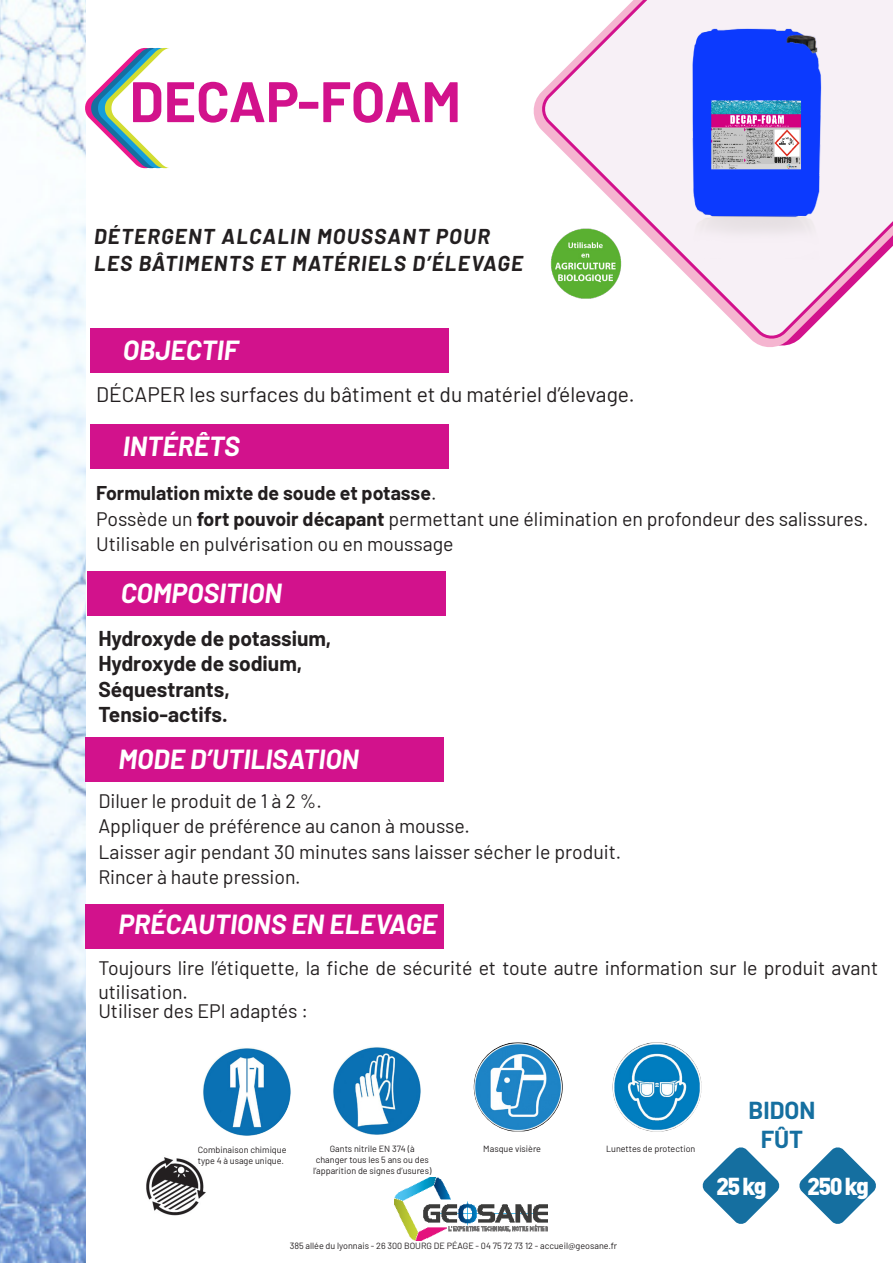
<style>
.page{position:relative;width:893px;height:1263px;background:#fff}
.page>*{position:absolute;margin:0;border:0;box-sizing:border-box;transform-origin:0 0}
.t1{font:700 57px "Barlow";color:#d2128c}
.t2{font:italic 700 27px "Barlow";color:#fff}
.t3{font:900 24px "DIN";letter-spacing:-.07em;color:#fff}
.t4{font:700 24px "Barlow";color:#156fa0}
.t5{font:700 21px "Barlow";color:#231f20}
.t6{font:italic 700 21px "Barlow";letter-spacing:.06em;color:#231f20}
.t7{font:21px "Barlow";color:#231f20}
.t8{font:19.5px/23.4px "Barlow";color:#231f20}
.t9{font:700 19.5px "Barlow";color:#231f20}
.t10{font:9px/10.8px "Barlow";color:#231f20}
.s1{font-weight:400}
.s2{font-weight:700}
</style>
<div class="page">
<img style="left:0;top:0;width:85px;height:1263px">
<div style="left:90px;top:328px;width:358px;height:45px;background:#d2128c"></div>
<svg style="left:84px;top:47px;width:85px;height:123px"></svg>
<img style="left:394px;top:1177px;width:153px;height:63px">
<svg style="left:538px;top:0;width:355px;height:343px"></svg>
<div style="left:90px;top:424px;width:358px;height:45px;background:#d2128c"></div>
<div style="left:88px;top:571px;width:358px;height:44px;background:#d2128c"></div>
<div style="left:86px;top:737px;width:358px;height:45px;background:#d2128c"></div>
<svg style="left:702px;top:1147px;width:78px;height:77px"></svg>
<svg style="left:799px;top:1147px;width:77px;height:77px"></svg>
<img style="left:544px;top:227px;width:85px;height:73px">
<div style="left:86px;top:904px;width:358px;height:44px;background:#d2128c"></div>
<img style="left:146px;top:1157px;width:60px;height:59px">
<img style="left:333px;top:1047px;width:88px;height:88px">
<img style="left:474px;top:1042px;width:89px;height:89px">
<img style="left:613px;top:1042px;width:88px;height:89px">
<img style="left:203px;top:1048px;width:88px;height:88px">
<p class="t1" style="left:130px;top:59px;width:333px">DECAP-FOAM</p>
<p class="t6" style="left:94px;top:221px;width:397px">DÉTERGENT ALCALIN MOUSSANT POUR</p>
<p class="t6" style="left:94px;top:248px;width:431px">LES BÂTIMENTS ET MATÉRIELS D’ÉLEVAGE</p>
<p class="t2" style="left:123px;top:330px;width:117px">OBJECTIF</p>
<p class="t7" style="left:96px;top:379px;width:540px">DÉCAPER les surfaces du bâtiment et du matériel d’élevage.</p>
<p class="t2" style="left:123px;top:427px;width:119px">INTÉRÊTS</p>
<p class="t9" style="left:96px;top:479px;width:342px">Formulation mixte de soude et potasse<span class="s1">.</span></p>
<p class="t8" style="left:96px;top:506px;width:774px">Possède un <span class="s2">fort pouvoir décapant</span> permettant une élimination en profondeur des salissures.</p>
<p class="t8" style="left:96px;top:531px;width:359px">Utilisable en pulvérisation ou en moussage</p>
<p class="t2" style="left:121px;top:573px;width:163px">COMPOSITION</p>
<p class="t5" style="left:98px;top:623px;width:235px">Hydroxyde de potassium,</p>
<p class="t5" style="left:98px;top:648px;width:205px">Hydroxyde de sodium,</p>
<p class="t5" style="left:98px;top:673px;width:133px">Séquestrants,</p>
<p class="t5" style="left:98px;top:699px;width:131px">Tensio-actifs.</p>
<p class="t2" style="left:119px;top:739px;width:242px">MODE D’UTILISATION</p>
<p class="t8" style="left:98px;top:787px;width:225px">Diluer le produit de 1 à 2 %.</p>
<p class="t8" style="left:98px;top:813px;width:373px">Appliquer de préférence au canon à mousse.</p>
<p class="t8" style="left:98px;top:838px;width:524px">Laisser agir pendant 30 minutes sans laisser sécher le produit.</p>
<p class="t8" style="left:98px;top:864px;width:204px">Rincer à haute pression.</p>
<p class="t2" style="left:119px;top:904px;width:320px">PRÉCAUTIONS EN ELEVAGE</p>
<p class="t8" style="left:98px;top:955px;width:781px">Toujours lire l’étiquette, la fiche de sécurité et toute autre information sur le produit avant utilisation.</p>
<p class="t8" style="left:98px;top:998px;width:211px">Utiliser des EPI adaptés :</p>
<p class="t10" style="left:198px;top:1144px;width:90px">Combinaison chimique type 4 à usage unique.</p>
<p class="t10" style="left:313px;top:1143px;width:120px;text-align:center">Gants nitrile EN 374 (à changer tous les 5 ans ou des l’apparition de signes d’usures)</p>
<p class="t10" style="left:483px;top:1143px;width:59px">Masque visière</p>
<p class="t10" style="left:606px;top:1143px;width:91px">Lunettes de protection</p>
<p class="t10" style="left:290px;top:1240px;width:329px">385 allée du lyonnais - 26 300 BOURG DE PÉAGE - 04 75 72 73 12 - accueil@geosane.fr</p>
<p class="t4" style="left:749px;top:1092px;width:68px">BIDON</p>
<p class="t4" style="left:761px;top:1121px;width:44px">FÛT</p>
<p class="t3" style="left:716px;top:1171px;width:52px">25 kg</p>
<p class="t3" style="left:807px;top:1171px;width:64px">250 kg</p>
</div>
